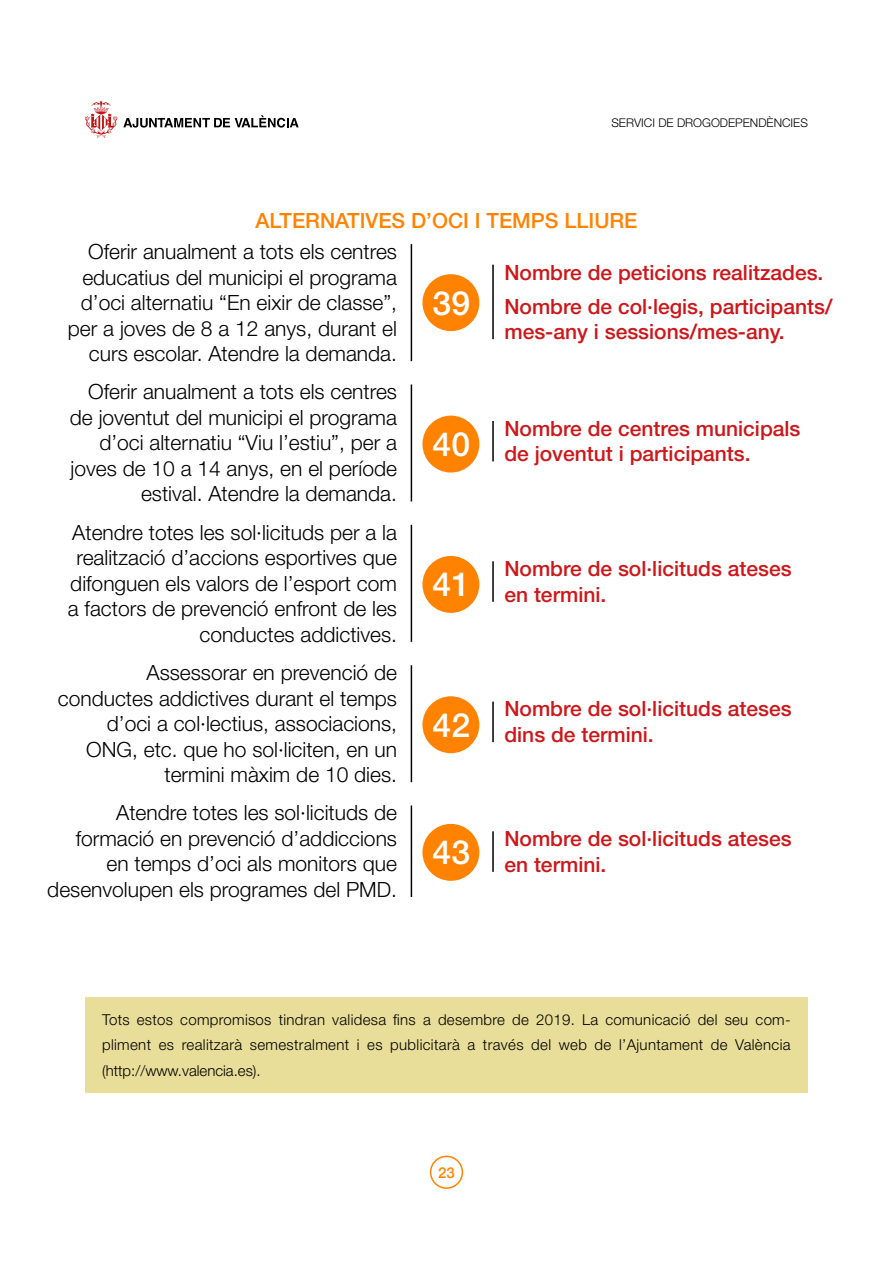
<style>
.page{position:relative;width:893px;height:1263px;background:#fff}
.page>*{position:absolute;margin:0;border:0;box-sizing:border-box;transform-origin:0 0}
.t1{font:500 33.3px "Helvetica Neue LT Pro";color:#fff}
.t2{font:300 21px/25.5px "Helvetica Neue LT Pro";color:#000;text-align:right}
.t3{font:500 21px/25.5px "Helvetica Neue LT Pro";color:#cd171a}
.t4{font:500 21px "Helvetica Neue LT Pro";color:#ff8300}
.t5{font:300 15px/25.5px "Helvetica Neue LT Pro";letter-spacing:.025em;color:#000;text-align:justify}
.t6{font:500 15px "Helvetica Neue LT Pro";color:#ff8300}
.t7{font:300 12px "Helvetica Neue LT Pro";color:#000}
</style>
<div class="page">
<svg style="left:85px;top:101px;width:32px;height:37px"></svg>
<svg style="left:123px;top:115px;width:176px;height:13px"></svg>
<div style="left:430px;top:1155px;width:33px;height:34px;border:2px solid #ff8300;border-radius:50%"></div>
<div style="left:422px;top:274px;width:57px;height:57px;background:#ff8300;border-radius:50%"></div>
<div style="left:422px;top:416px;width:57px;height:56px;background:#ff8300;border-radius:50%"></div>
<div style="left:422px;top:556px;width:57px;height:57px;background:#ff8300;border-radius:50%"></div>
<div style="left:422px;top:696px;width:57px;height:57px;background:#ff8300;border-radius:50%"></div>
<div style="left:422px;top:824px;width:57px;height:57px;background:#ff8300;border-radius:50%"></div>
<hr style="left:411px;top:244px;width:1px;height:117px;background:#000">
<hr style="left:411px;top:384px;width:1px;height:117px;background:#000">
<hr style="left:411px;top:525px;width:1px;height:117px;background:#000">
<hr style="left:411px;top:665px;width:1px;height:117px;background:#000">
<hr style="left:411px;top:805px;width:1px;height:92px;background:#000">
<hr style="left:492px;top:265px;width:2px;height:74px;background:#000">
<hr style="left:492px;top:421px;width:2px;height:40px;background:#000">
<hr style="left:492px;top:561px;width:2px;height:41px;background:#000">
<hr style="left:492px;top:702px;width:2px;height:40px;background:#000">
<hr style="left:492px;top:831px;width:2px;height:41px;background:#000">
<div style="left:85px;top:997px;width:723px;height:96px;background:#e8dd99"></div>
<p class="t7" style="left:611px;top:116px;width:198px">SERVICI DE DROGODEPENDÈNCIES</p>
<p class="t4" style="left:255px;top:208px;width:384px">ALTERNATIVES D’OCI I TEMPS LLIURE</p>
<p class="t2" style="left:68px;top:238px;width:331px">Oferir anualment a tots els centres educatius del municipi el programa d’oci alternatiu “En eixir de classe”, per a joves de 8 a 12 anys, durant el curs escolar. Atendre la demanda.</p>
<p class="t2" style="left:70px;top:379px;width:329px">Oferir anualment a tots els centres de joventut del municipi el programa d’oci alternatiu “Viu l’estiu”, per a joves de 10 a 14 anys, en el període estival. Atendre la demanda.</p>
<p class="t2" style="left:68px;top:519px;width:331px">Atendre totes les sol·licituds per a la realització d’accions esportives que difonguen els valors de l’esport com a factors de prevenció enfront de les conductes addictives.</p>
<p class="t2" style="left:58px;top:659px;width:341px">Assessorar en prevenció de conductes addictives durant el temps d’oci a col·lectius, associacions,<br>ONG, etc. que ho sol·liciten, en un termini màxim de 10 dies.</p>
<p class="t2" style="left:47px;top:800px;width:351px">Atendre totes les sol·licituds de formació en prevenció d’addiccions<br>en temps d’oci als monitors que desenvolupen els programes del PMD.</p>
<h1 class="t1" style="left:433px;top:283px;width:39px">39</h1>
<h1 class="t1" style="left:433px;top:424px;width:39px">40</h1>
<p class="t3" style="left:504px;top:255px;width:329px;line-height:34px">Nombre de peticions realitzades.<br>Nombre de col·legis, participants/</p>
<p class="t3" style="left:504px;top:319px;width:282px">mes-any i sessions/mes-any.</p>
<p class="t3" style="left:504px;top:415px;width:298px">Nombre de centres municipals de joventut i participants.</p>
<h1 class="t1" style="left:433px;top:565px;width:39px">41</h1>
<p class="t3" style="left:504px;top:556px;width:289px">Nombre de sol·licituds ateses en termini.</p>
<h1 class="t1" style="left:433px;top:705px;width:39px">42</h1>
<h1 class="t1" style="left:433px;top:833px;width:39px">43</h1>
<p class="t3" style="left:504px;top:696px;width:289px">Nombre de sol·licituds ateses dins de termini.</p>
<p class="t3" style="left:504px;top:826px;width:289px">Nombre de sol·licituds ateses en termini.</p>
<p class="t5" style="left:102px;top:1006px;width:690px">Tots estos compromisos tindran validesa fins a desembre de 2019. La comunicació del seu com&shy;pliment es realitzarà semestralment i es publicitarà a través del web de l’Ajuntament de València (http://www.valencia.es).</p>
<p class="t6" style="left:438px;top:1163px;width:18px">23</p>
</div>
